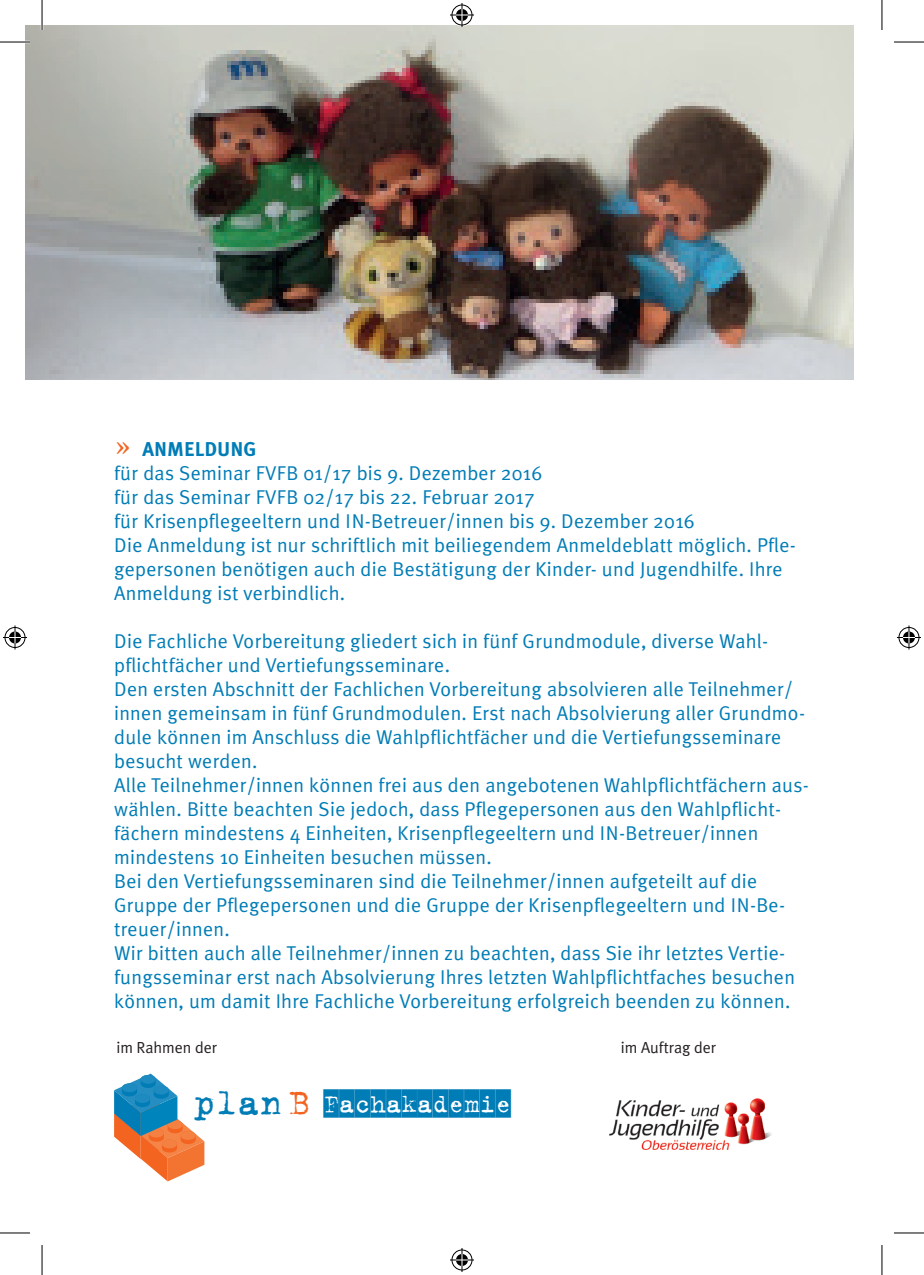
<style>
.page{position:relative;width:924px;height:1275px;background:#fff}
.page>*{position:absolute;margin:0;border:0;box-sizing:border-box;transform-origin:0 0}
.t1{font:28.4px "Trixie Cameo";color:#007cb6}
.t2{font:20px/24px "Meta Plus Normal";letter-spacing:.015em;color:#007cb6}
.t3{font:700 20px "Meta Plus";color:#007cb6}
.t4{font:16px "Meta Plus Normal";color:#231f20}
.s1{font-family:"Georgia";font-weight:400;font-size:30px;color:#f36421}
.s2{font-family:"Trixie Text";font-size:39.8px}
.s3{font-family:"Trixie Text";font-size:39.8px;color:#f36421}
</style>
<div class="page">
<svg style="left:114px;top:1073px;width:91px;height:109px"></svg>
<div style="left:140px;top:1075px;width:16px;height:8px;background:#1e8bc0;border-radius:50%"></div>
<img style="left:609px;top:1098px;width:163px;height:52px">
<img style="left:25px;top:25px;width:828px;height:354px">
<hr style="left:0;top:41px;width:30px;height:2px;background:#fff">
<hr style="left:41px;top:0;width:2px;height:30px;background:#fff">
<hr style="left:0;top:42px;width:30px;height:1px;background:#000">
<hr style="left:893px;top:42px;width:30px;height:1px;background:#000">
<hr style="left:0;top:1232px;width:30px;height:1px;background:#000">
<hr style="left:893px;top:1232px;width:30px;height:1px;background:#000">
<hr style="left:42px;top:0;width:1px;height:30px;background:#000">
<hr style="left:42px;top:1245px;width:1px;height:30px;background:#000">
<hr style="left:881px;top:0;width:1px;height:30px;background:#000">
<hr style="left:881px;top:1245px;width:1px;height:30px;background:#000">
<svg style="left:450px;top:3px;width:24px;height:24px"></svg>
<svg style="left:450px;top:1248px;width:24px;height:24px"></svg>
<svg style="left:3px;top:625px;width:24px;height:24px"></svg>
<svg style="left:897px;top:625px;width:23px;height:24px"></svg>
<p class="t3" style="left:114px;top:437px;width:144px"><span class="s1">»</span> ANMELDUNG</p>
<p class="t2" style="left:114px;top:461px;width:683px">für das Seminar FVFB 01/17 bis 9. Dezember 2016<br>für das Seminar FVFB 02/17 bis 22. Februar 2017<br>für Krisenpflegeeltern und IN-Betreuer/innen bis 9. Dezember 2016<br>Die Anmeldung ist nur schriftlich mit beiliegendem Anmeldeblatt möglich. Pfle&shy;gepersonen benötigen auch die Bestätigung der Kinder- und Jugendhilfe. Ihre Anmeldung ist verbindlich.</p>
<p class="t2" style="left:114px;top:629px;width:696px">Die Fachliche Vorbereitung gliedert sich in fünf Grundmodule, diverse Wahl&shy;pflichtfächer und Vertiefungsseminare.<br>Den ersten Abschnitt der Fachlichen Vorbereitung absolvieren alle Teilnehmer/ innen gemeinsam in fünf Grundmodulen. Erst nach Absolvierung aller Grundmo&shy;dule können im Anschluss die Wahlpflichtfächer und die Vertiefungsseminare besucht werden.<br>Alle Teilnehmer/innen können frei aus den angebotenen Wahlpflichtfächern aus&shy;wählen. Bitte beachten Sie jedoch, dass Pflegepersonen aus den Wahlpflicht&shy;fächern mindestens 4 Einheiten, Krisenpflegeeltern und IN-Betreuer/innen mindestens 10 Einheiten besuchen müssen.<br>Bei den Vertiefungsseminaren sind die Teilnehmer/innen aufgeteilt auf die Gruppe der Pflegepersonen und die Gruppe der Krisenpflegeeltern und IN-Be&shy;treuer/innen.<br>Wir bitten auch alle Teilnehmer/innen zu beachten, dass Sie ihr letztes Vertie&shy;fungsseminar erst nach Absolvierung Ihres letzten Wahlpflichtfaches besuchen können, um damit Ihre Fachliche Vorbereitung erfolgreich beenden zu können.</p>
<p class="t4" style="left:116px;top:1038px;width:102px">im Rahmen der</p>
<p class="t4" style="left:620px;top:1038px;width:97px">im Auftrag der</p>
<h1 class="t1" style="left:194px;top:1088px;width:318px"><span class="s2">plan</span> <span class="s3">B</span> FACHAKADEMIE</h1>
</div>
